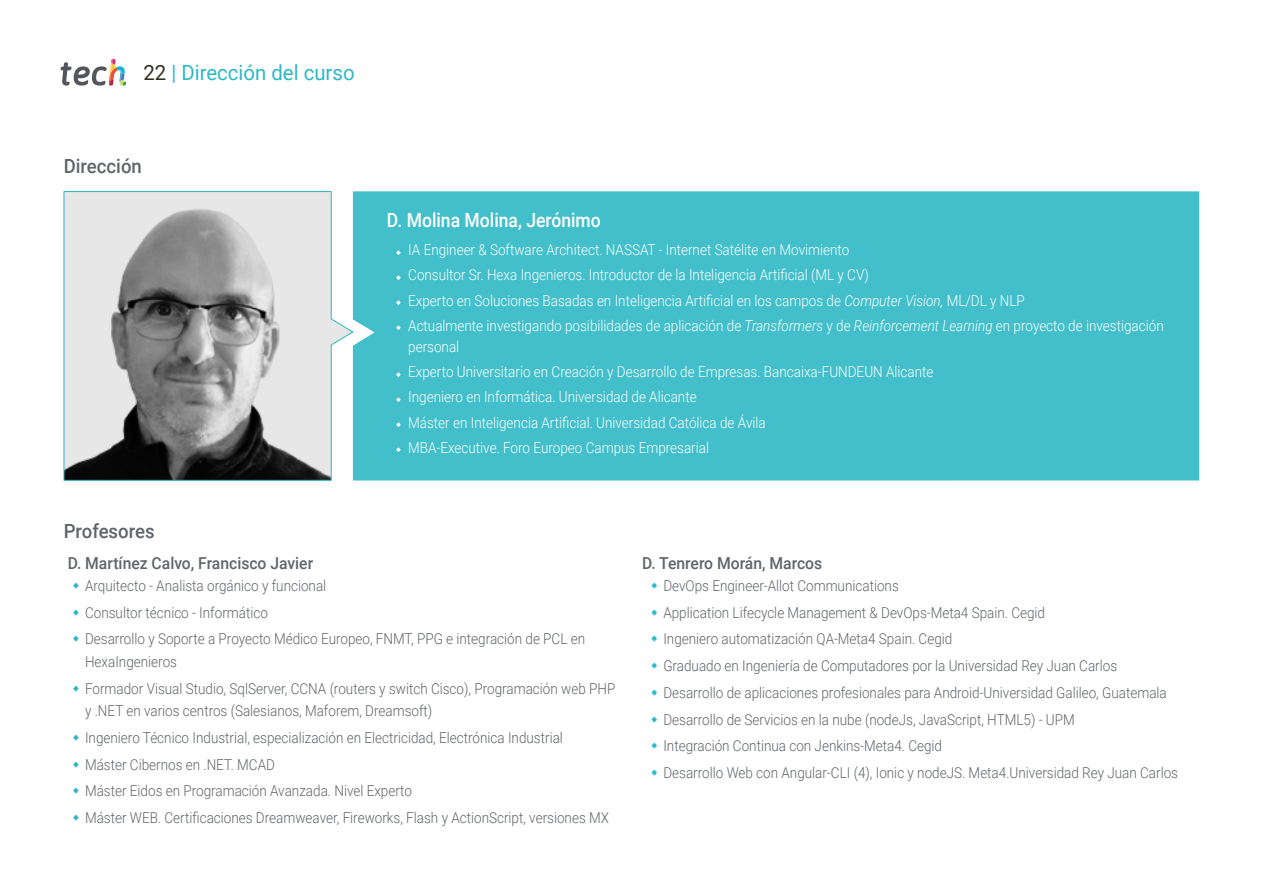
<style>
.page{position:relative;width:1263px;height:893px;background:#fff}
.page>*{position:absolute;margin:0;border:0;box-sizing:border-box;transform-origin:0 0}
.t1{font:21px "Roboto";color:#2db8c5}
.t2{font:500 19.5px "Roboto";color:#fff;scale:.9 1}
.t3{font:500 19.5px "Roboto";color:#61646a;scale:.95 1}
.t4{font:500 16.5px "Roboto";color:#61646a;scale:.95 1}
.t5{font:300 15px/26.7px "Roboto";color:#61646a;scale:.9 1}
.t6{font:300 15px/25.2px "Roboto";color:#fff;scale:.9 1}
.s1{color:#312e20}
.s2{font-style:italic}
</style>
<div class="page">
<svg style="left:61px;top:59px;width:65px;height:27px"></svg>
<svg style="left:64px;top:191px;width:289px;height:290px;background:#afb1b1"></svg>
<div style="left:353px;top:191px;width:846px;height:289px;background:#42bfca"></div>
<svg style="left:396px;top:250px;width:5px;height:5px"></svg>
<svg style="left:396px;top:275px;width:5px;height:5px"></svg>
<svg style="left:396px;top:300px;width:5px;height:5px"></svg>
<svg style="left:396px;top:325px;width:5px;height:5px"></svg>
<svg style="left:396px;top:372px;width:5px;height:5px"></svg>
<svg style="left:396px;top:397px;width:5px;height:5px"></svg>
<svg style="left:396px;top:422px;width:5px;height:5px"></svg>
<svg style="left:396px;top:447px;width:5px;height:5px"></svg>
<h1 class="t1" style="left:144px;top:57px;width:213px"><span class="s1">22</span> | Dirección del curso</h1>
<h2 class="t3" style="left:64px;top:152px;width:84px">Dirección</h2>
<h2 class="t3" style="left:64px;top:517px;width:97px">Profesores</h2>
<h2 class="t2" style="left:387px;top:207px;width:239px">D. Molina Molina, Jerónimo</h2>
<p class="t6" style="left:408px;top:237px;width:841px">IA Engineer &amp; Software Architect. NASSAT - Internet Satélite en Movimiento<br>Consultor Sr. Hexa Ingenieros. Introductor de la Inteligencia Artificial (ML y CV)<br>Experto en Soluciones Basadas en Inteligencia Artificial en los campos de <span class="s2">Computer Vision,</span> ML/DL y NLP<br>Actualmente investigando posibilidades de aplicación de <span class="s2">Transformers</span> y de <span class="s2">Reinforcement Learning</span> en proyecto de investigación</p>
<p class="t6" style="left:408px;top:333px;width:585px">personal<br>Experto Universitario en Creación y Desarrollo de Empresas. Bancaixa-FUNDEUN Alicante Ingeniero en Informática. Universidad de Alicante<br>Máster en Inteligencia Artificial. Universidad Católica de Ávila<br>MBA-Executive. Foro Europeo Campus Empresarial</p>
<p class="t4" style="left:68px;top:551px;width:260px">D. Martínez Calvo, Francisco Javier</p>
<p class="t5" style="left:85px;top:572px;width:557px">Arquitecto - Analista orgánico y funcional<br>Consultor técnico - Informático<br>Desarrollo y Soporte a Proyecto Médico Europeo, FNMT, PPG e integración de PCL en</p>
<p class="t5" style="left:85px;top:648px;width:591px">HexaIngenieros<br>Formador Visual Studio, SqlServer, CCNA (routers y switch Cisco), Programación web PHP</p>
<p class="t5" style="left:85px;top:697px;width:584px">y .NET en varios centros (Salesianos, Maforem, Dreamsoft)<br>Ingeniero Técnico Industrial, especialización en Electricidad, Electrónica Industrial<br>Máster Cibernos en .NET. MCAD<br>Máster Eidos en Programación Avanzada. Nivel Experto<br>Máster WEB. Certificaciones Dreamweaver, Fireworks, Flash y ActionScript, versiones MX</p>
<p class="t4" style="left:642px;top:551px;width:191px">D. Tenrero Morán, Marcos</p>
<p class="t5" style="left:663px;top:572px;width:573px">DevOps Engineer-Allot Communications<br>Application Lifecycle Management &amp; DevOps-Meta4 Spain. Cegid<br>Ingeniero automatización QA-Meta4 Spain. Cegid<br>Graduado en Ingeniería de Computadores por la Universidad Rey Juan Carlos Desarrollo de aplicaciones profesionales para Android-Universidad Galileo, Guatemala Desarrollo de Servicios en la nube (nodeJs, JavaScript, HTML5) - UPM<br>Integración Continua con Jenkins-Meta4. Cegid<br>Desarrollo Web con Angular-CLI (4), Ionic y nodeJS. Meta4.Universidad Rey Juan Carlos</p>
</div>
